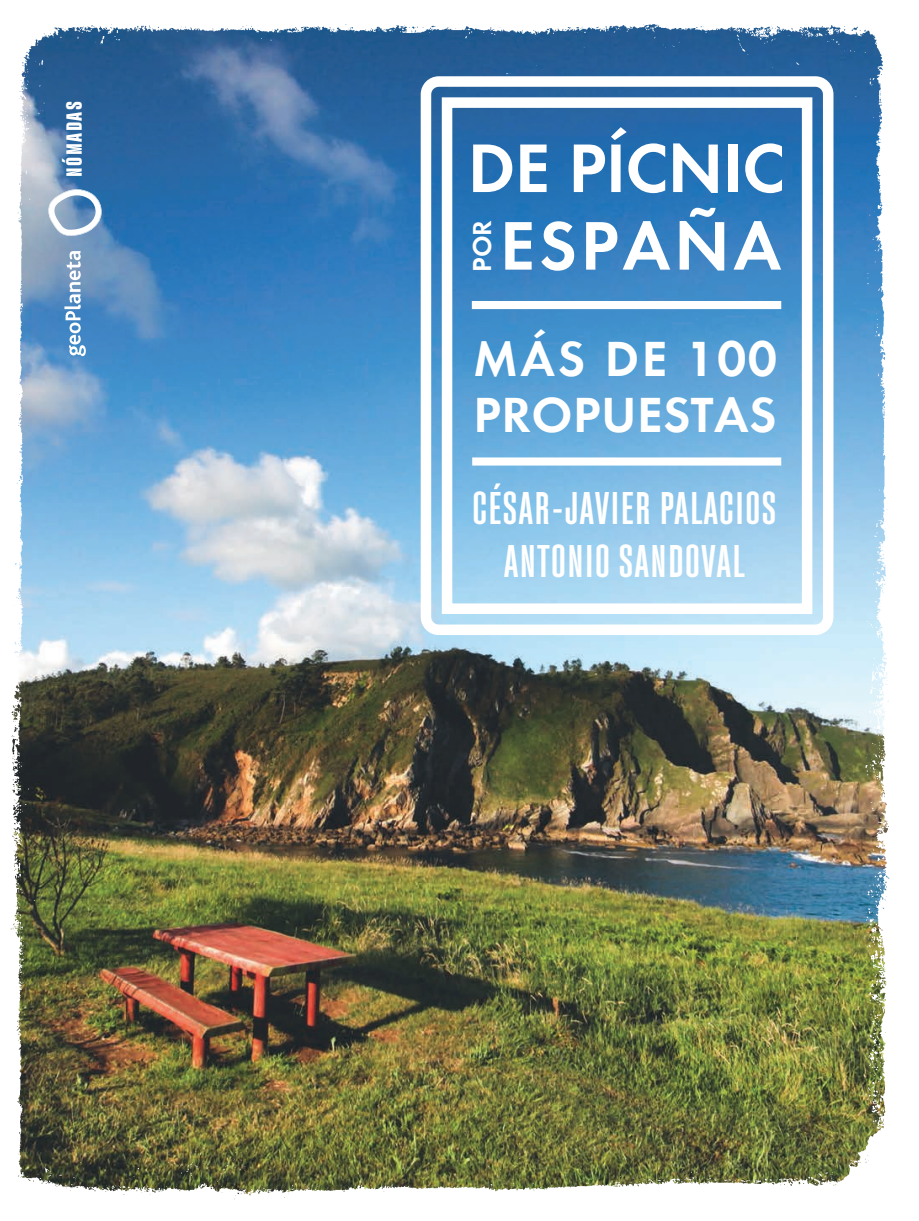
<style>
.page{position:relative;width:919px;height:1221px;background:#fff}
.page>*{position:absolute;margin:0;border:0;box-sizing:border-box;transform-origin:0 0}
.t1{font:63px/77.5px "Futura ND Demibold";letter-spacing:-.01em;color:#fff;text-align:center}
.t2{font:500 condensed 45.5px/53.6px "Fixture";letter-spacing:.02em;color:#fff;text-align:center}
.t3{font:45.5px/56px "Futura ND Demibold";letter-spacing:.01em;color:#fff}
.t4{font:23.97px "Futura ND Demibold";color:#fff}
.t5{font:700 condensed 21.7px "Fixture";letter-spacing:.07em;color:#fff}
</style>
<div class="page">
<img style="left:10px;top:24px;width:880px;height:1176px">
<svg style="left:64px;top:251px;width:22px;height:105px"></svg>
<svg style="left:48px;top:187px;width:54px;height:49px"></svg>
<div style="left:420px;top:76px;width:413px;height:559px;border:11px solid #fff;border-radius:13px"></div>
<div style="left:441px;top:97px;width:371px;height:517px;border:11px solid #fff"></div>
<div style="left:472px;top:457px;width:309px;height:8px;background:#fff"></div>
<div style="left:471px;top:301px;width:310px;height:8px;background:#fff"></div>
<p class="t5" style="left:61px;top:177px;width:77px;rotate:-90deg">NÓMADAS</p>
<h1 class="t1" style="left:467px;top:129px;width:319px">DE PÍCNIC<br>ESPAÑA</h1>
<p class="t4" style="left:466px;top:272px;width:53px;rotate:-90deg">POR</p>
<p class="t3" style="left:473px;top:330px;width:305px">MÁS DE 100<br>PROPUESTAS</p>
<p class="t2" style="left:472px;top:481px;width:306px">CÉSAR-JAVIER PALACIOS<br>ANTONIO SANDOVAL</p>
</div>
